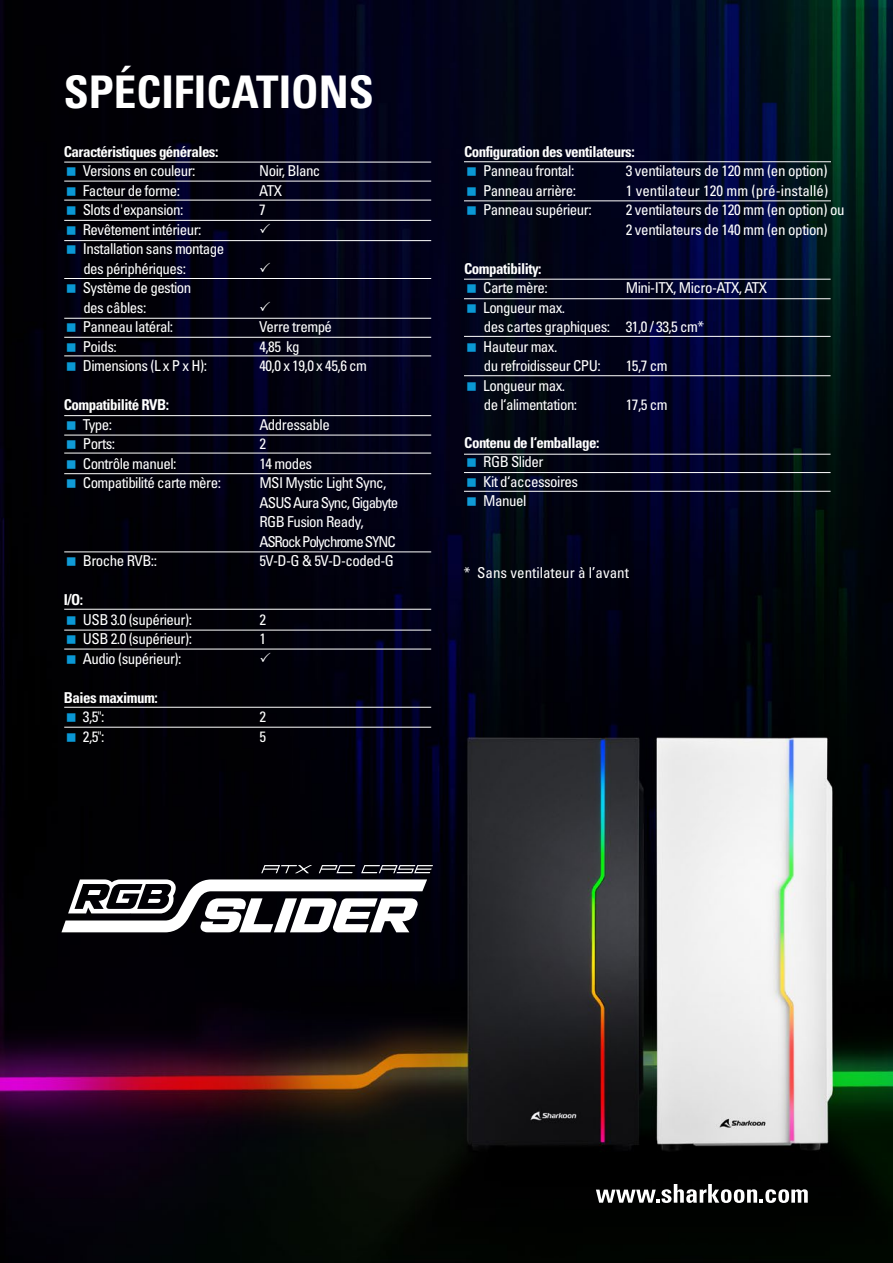
<style>
.page{position:relative;width:893px;height:1263px;background:#fff}
.page>*{position:absolute;margin:0;border:0;box-sizing:border-box;transform-origin:0 0}
.t1{font:45px "Univers LTCYR 67 Bold Cond";color:#fff}
.t2{font:condensed 15px/19.5px "Univers LTCYR 57";letter-spacing:-.035em;color:#fff}
.t3{font:15px "Univers LTCYR 67 Bold Cond";letter-spacing:-.035em;color:#fff}
.t4{font:condensed 15px/19.5px "Univers LTCYR 57";letter-spacing:-.065em;color:#fff}
.t5{font:condensed 15px "Univers LTCYR 57";color:#fff}
</style>
<div class="page">
<img style="left:0;top:0;width:893px;height:1263px">
<svg style="left:596px;top:1184px;width:212px;height:19px"></svg>
<hr style="left:464px;top:161px;width:367px;height:1px;background:#fff">
<hr style="left:464px;top:200px;width:367px;height:1px;background:#fff">
<hr style="left:464px;top:375px;width:367px;height:1px;background:#fff">
<hr style="left:464px;top:454px;width:367px;height:1px;background:#fff">
<hr style="left:464px;top:491px;width:367px;height:1px;background:#fff">
<hr style="left:464px;top:472px;width:367px;height:1px;background:#fff">
<hr style="left:464px;top:279px;width:367px;height:1px;background:#fff">
<hr style="left:464px;top:336px;width:367px;height:1px;background:#fff">
<hr style="left:464px;top:298px;width:367px;height:1px;background:#fff">
<hr style="left:64px;top:200px;width:367px;height:1px;background:#fff">
<hr style="left:64px;top:181px;width:367px;height:1px;background:#fff">
<hr style="left:64px;top:162px;width:367px;height:1px;background:#fff">
<hr style="left:64px;top:220px;width:367px;height:1px;background:#fff">
<hr style="left:64px;top:240px;width:367px;height:1px;background:#fff">
<hr style="left:64px;top:318px;width:367px;height:1px;background:#fff">
<hr style="left:64px;top:278px;width:367px;height:1px;background:#fff">
<hr style="left:64px;top:337px;width:367px;height:1px;background:#fff">
<hr style="left:64px;top:435px;width:367px;height:1px;background:#fff">
<hr style="left:64px;top:355px;width:367px;height:1px;background:#fff">
<hr style="left:64px;top:453px;width:367px;height:1px;background:#fff">
<hr style="left:64px;top:415px;width:367px;height:1px;background:#fff">
<hr style="left:64px;top:473px;width:367px;height:1px;background:#fff">
<hr style="left:64px;top:649px;width:367px;height:1px;background:#fff">
<hr style="left:64px;top:727px;width:367px;height:1px;background:#fff">
<hr style="left:64px;top:609px;width:367px;height:1px;background:#fff">
<hr style="left:64px;top:707px;width:367px;height:1px;background:#fff">
<hr style="left:64px;top:551px;width:367px;height:1px;background:#fff">
<hr style="left:64px;top:630px;width:367px;height:1px;background:#fff">
<svg style="left:261px;top:865px;width:51px;height:8px"></svg>
<svg style="left:319px;top:865px;width:36px;height:8px"></svg>
<svg style="left:361px;top:865px;width:72px;height:8px"></svg>
<svg style="left:61px;top:879px;width:366px;height:53px"></svg>
<svg style="left:67px;top:167px;width:8px;height:9px"></svg>
<svg style="left:67px;top:187px;width:8px;height:8px"></svg>
<svg style="left:67px;top:206px;width:8px;height:9px"></svg>
<svg style="left:67px;top:226px;width:8px;height:8px"></svg>
<svg style="left:260px;top:223px;width:10px;height:10px"></svg>
<svg style="left:67px;top:245px;width:8px;height:9px"></svg>
<svg style="left:260px;top:262px;width:10px;height:10px"></svg>
<svg style="left:67px;top:284px;width:8px;height:9px"></svg>
<svg style="left:260px;top:301px;width:10px;height:10px"></svg>
<svg style="left:67px;top:323px;width:9px;height:9px"></svg>
<svg style="left:67px;top:343px;width:9px;height:8px"></svg>
<svg style="left:67px;top:362px;width:9px;height:9px"></svg>
<svg style="left:67px;top:421px;width:9px;height:8px"></svg>
<svg style="left:67px;top:440px;width:9px;height:9px"></svg>
<svg style="left:67px;top:460px;width:9px;height:8px"></svg>
<svg style="left:67px;top:479px;width:9px;height:9px"></svg>
<svg style="left:67px;top:557px;width:9px;height:9px"></svg>
<svg style="left:67px;top:616px;width:9px;height:8px"></svg>
<svg style="left:67px;top:635px;width:9px;height:9px"></svg>
<svg style="left:67px;top:655px;width:9px;height:8px"></svg>
<svg style="left:260px;top:652px;width:10px;height:10px"></svg>
<svg style="left:67px;top:713px;width:9px;height:9px"></svg>
<svg style="left:67px;top:733px;width:9px;height:8px"></svg>
<svg style="left:467px;top:167px;width:9px;height:9px"></svg>
<svg style="left:467px;top:187px;width:9px;height:8px"></svg>
<svg style="left:467px;top:206px;width:9px;height:9px"></svg>
<svg style="left:467px;top:284px;width:9px;height:9px"></svg>
<svg style="left:467px;top:304px;width:9px;height:8px"></svg>
<svg style="left:467px;top:343px;width:9px;height:8px"></svg>
<svg style="left:467px;top:382px;width:9px;height:8px"></svg>
<svg style="left:467px;top:458px;width:9px;height:9px"></svg>
<svg style="left:467px;top:478px;width:9px;height:8px"></svg>
<svg style="left:467px;top:497px;width:9px;height:9px"></svg>
<h1 class="t1" style="left:64px;top:64px;width:311px">SPÉCIFICATIONS</h1>
<p class="t3" style="left:64px;top:142px;width:156px">Caractéristiques générales:</p>
<p class="t2" style="left:83px;top:161px;width:114px">Versions en couleur:</p>
<p class="t2" style="left:259px;top:161px;width:63px">Noir, Blanc</p>
<p class="t2" style="left:83px;top:180px;width:99px">Facteur de forme:</p>
<p class="t2" style="left:259px;top:180px;width:24px">ATX</p>
<p class="t2" style="left:83px;top:200px;width:102px">Slots d'expansion:</p>
<p class="t2" style="left:259px;top:200px;width:8px">7</p>
<p class="t2" style="left:83px;top:219px;width:143px">Revêtement intérieur:<br>Installation sans montage des périphériques:<br>Système de gestion<br>des câbles:<br>Panneau latéral:</p>
<p class="t2" style="left:259px;top:317px;width:74px">Verre trempé</p>
<p class="t2" style="left:83px;top:336px;width:36px">Poids:</p>
<p class="t2" style="left:259px;top:336px;width:42px">4,85 kg</p>
<p class="t2" style="left:83px;top:356px;width:126px">Dimensions (L x P x H):</p>
<p class="t2" style="left:259px;top:356px;width:109px">40,0 x 19,0 x 45,6 cm</p>
<p class="t3" style="left:64px;top:396px;width:107px">Compatibilité RVB:</p>
<p class="t2" style="left:83px;top:414px;width:31px">Type:</p>
<p class="t2" style="left:259px;top:414px;width:72px">Addressable</p>
<p class="t2" style="left:83px;top:434px;width:34px">Ports:</p>
<p class="t2" style="left:259px;top:434px;width:8px">2</p>
<p class="t2" style="left:83px;top:453px;width:95px">Contrôle manuel:</p>
<p class="t2" style="left:259px;top:453px;width:54px">14 modes</p>
<p class="t2" style="left:83px;top:473px;width:140px">Compatibilité carte mère:</p>
<p class="t4" style="left:259px;top:473px;width:140px">MSI Mystic Light Sync,<br>ASUS Aura Sync, Gigabyte<br>RGB Fusion Ready,<br>ASRock Polychrome SYNC</p>
<p class="t2" style="left:83px;top:551px;width:76px">Broche RVB::</p>
<p class="t2" style="left:259px;top:551px;width:136px">5V-D-G &amp; 5V-D-coded-G</p>
<p class="t3" style="left:64px;top:591px;width:21px">I/O:</p>
<p class="t2" style="left:83px;top:609px;width:111px">USB 3.0 (supérieur):</p>
<p class="t2" style="left:259px;top:609px;width:8px">2</p>
<p class="t2" style="left:83px;top:629px;width:111px">USB 2.0 (supérieur):</p>
<p class="t2" style="left:259px;top:629px;width:8px">1</p>
<p class="t2" style="left:83px;top:648px;width:100px">Audio (supérieur):</p>
<p class="t3" style="left:64px;top:688px;width:95px">Baies maximum:</p>
<p class="t2" style="left:83px;top:707px;width:23px">3,5":</p>
<p class="t2" style="left:259px;top:707px;width:8px">2</p>
<p class="t2" style="left:83px;top:726px;width:23px">2,5":</p>
<p class="t2" style="left:259px;top:726px;width:8px">5</p>
<p class="t3" style="left:464px;top:142px;width:172px">Configuration des ventilateurs:</p>
<p class="t2" style="left:483px;top:161px;width:93px">Panneau frontal:</p>
<p class="t2" style="left:626px;top:161px;width:203px">3 ventilateurs de 120 mm (en option)</p>
<p class="t2" style="left:483px;top:180px;width:94px">Panneau arrière:</p>
<p class="t5" style="left:626px;top:181px;width:204px">1 ventilateur 120 mm (pré-installé)</p>
<p class="t2" style="left:483px;top:200px;width:110px">Panneau supérieur:</p>
<p class="t2" style="left:626px;top:200px;width:221px">2 ventilateurs de 120 mm (en option) ou<br>2 ventilateurs de 140 mm (en option)</p>
<p class="t3" style="left:464px;top:259px;width:79px">Compatibility:</p>
<p class="t2" style="left:483px;top:278px;width:66px">Carte mère:</p>
<p class="t2" style="left:626px;top:278px;width:143px">Mini-ITX, Micro-ATX, ATX</p>
<p class="t2" style="left:483px;top:297px;width:222px">Longueur max.<br>des cartes graphiques: 31,0 / 33,5 cm*<br>Hauteur max.<br>du refroidisseur CPU:</p>
<p class="t2" style="left:626px;top:356px;width:43px">15,7 cm</p>
<p class="t2" style="left:483px;top:375px;width:96px">Longueur max. de l‘alimentation:</p>
<p class="t3" style="left:464px;top:433px;width:137px">Contenu de l‘emballage:</p>
<p class="t2" style="left:483px;top:452px;width:96px">RGB Slider<br>Kit d‘accessoires<br>Manuel</p>
<p class="t2" style="left:626px;top:395px;width:43px">17,5 cm</p>
<p class="t5" style="left:464px;top:563px;width:166px">* Sans ventilateur à l’avant</p>
</div>
